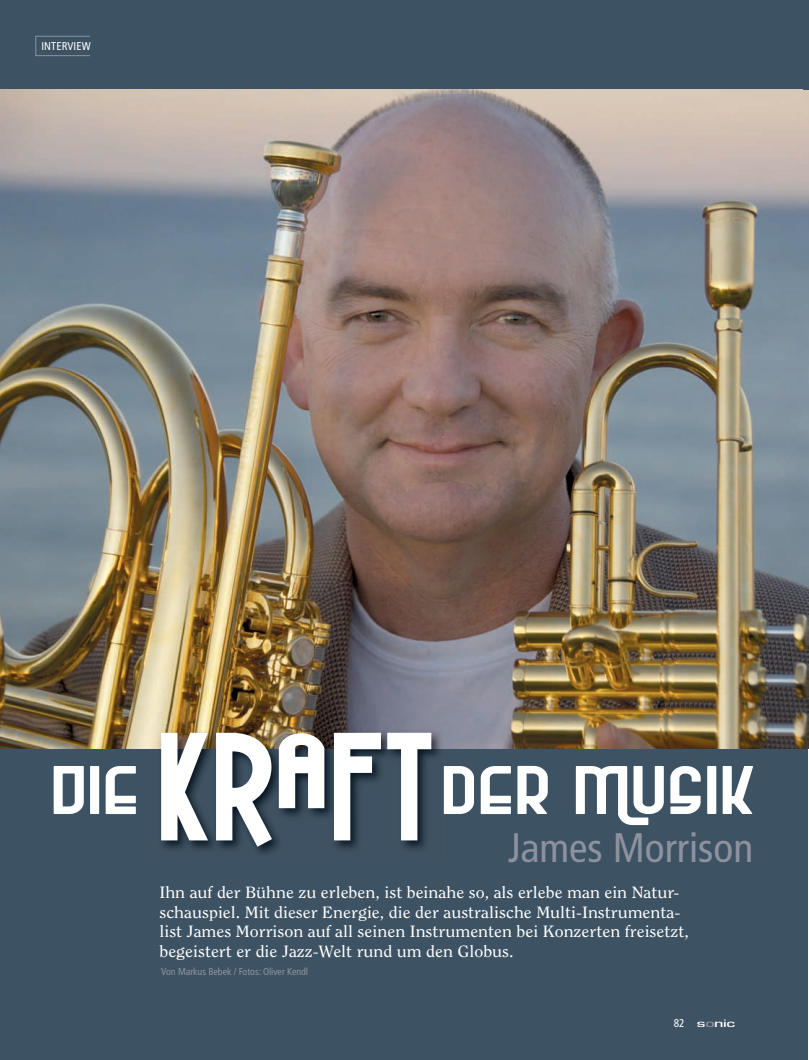
<style>
.page{position:relative;width:809px;height:1060px;background:#fff}
.page>*{position:absolute;margin:0;border:0;box-sizing:border-box;transform-origin:0 0}
.t1{font:condensed 41.25px "Frutiger LT Std";color:#8e929e}
.t2{font:16.25px/19.5px "Clearface Std";color:#fff;scale:1.1 1}
.t3{font:condensed 11.25px "Frutiger LT Std";letter-spacing:.01em;color:#fff}
.t4{font:500 11.25px "Eurostile T";letter-spacing:-.02em;color:#fff;scale:1.6 1}
.t5{font:condensed 10px "Frutiger LT Std";letter-spacing:-.005em;color:#8e929e}
.s1{font-family:"Frutiger LT Std";font-weight:400;font-stretch:condensed}
.s2{color:#8e929e}
</style>
<div class="page">
<div style="left:0;top:0;width:808px;height:1060px;background:#3d5263"></div>
<img style="left:0;top:90px;width:808px;height:659px">
<div style="left:35px;top:36px;width:55px;height:20px;border:1px solid #8e929e"></div>
<svg style="left:448px;top:766px;width:305px;height:59px"></svg>
<svg style="left:54px;top:766px;width:82px;height:48px"></svg>
<img style="left:155px;top:727px;width:293px;height:126px">
<img style="left:444px;top:766px;width:4px;height:48px">
<svg style="left:161px;top:733px;width:270px;height:114px"></svg>
<div style="left:803px;top:0;width:6px;height:89px;background:#3d5263"></div>
<p class="t3" style="left:41px;top:41px;width:51px">INTERVIEW</p>
<h1 class="t1" style="left:508px;top:831px;width:247px">James Morrison</h1>
<p class="t2" style="left:159px;top:884px;width:483px">Ihn auf der Bühne zu erleben, ist beinahe so, als erlebe man ein Natur&shy;schauspiel. Mit dieser Energie, die der australische Multi-Instrumenta&shy;list James Morrison auf all seinen Instrumenten bei Konzerten freisetzt, begeistert er die Jazz-Welt rund um den Globus.</p>
<p class="t5" style="left:161px;top:967px;width:148px">Von Markus Bebek / Fotos: Oliver Kendl</p>
<p class="t4" style="left:674px;top:1017px;width:40px"><span class="s1">82</span> s<span class="s2">o</span>nic</p>
</div>
